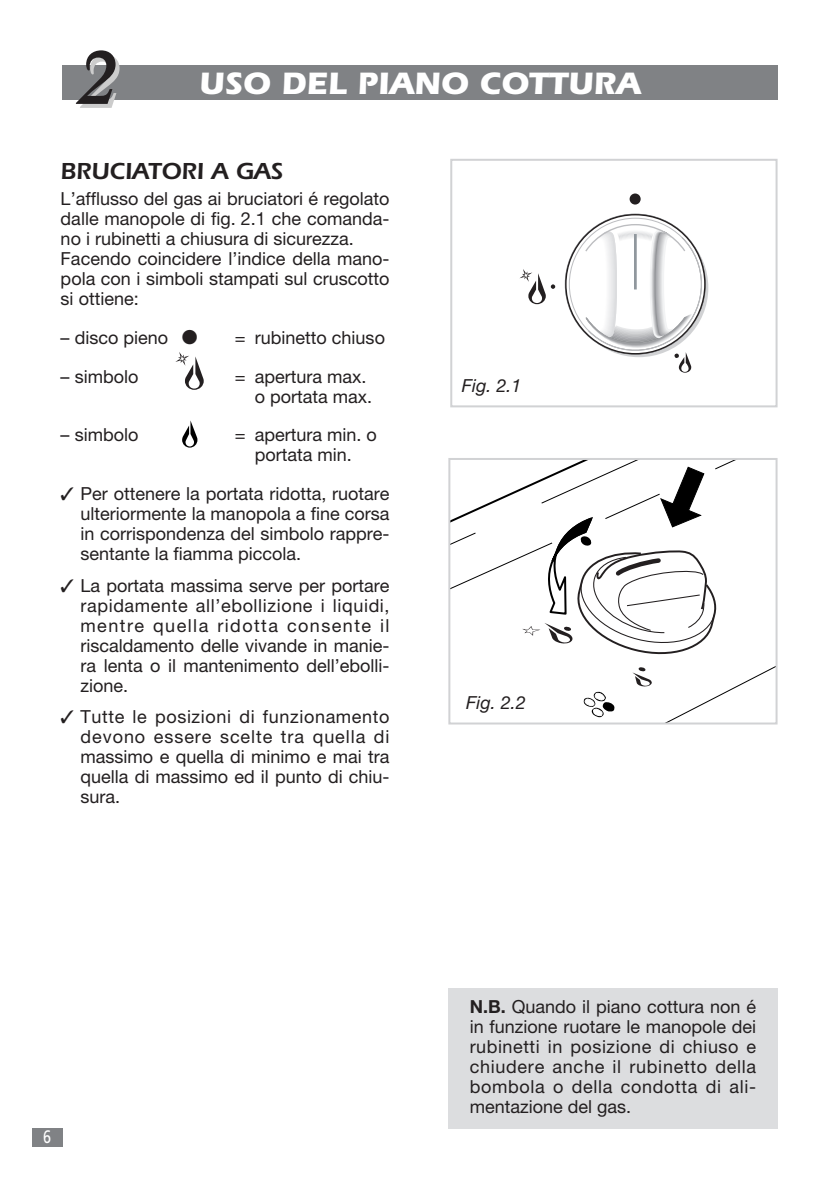
<style>
.page{position:relative;width:840px;height:1191px;background:#fff}
.page>*{position:absolute;margin:0;border:0;box-sizing:border-box;transform-origin:0 0}
.t1{font:italic 700 80px "New Baskerville";color:#231f20}
.t2{font:700 32px "Itc Eras";color:#fff}
.t3{font:600 24px "Itc Eras";color:#231f20}
.t4{font:18px/20px "Helvetica Neue";color:#231f20;text-align:justify}
.t5{font:italic 18px "Helvetica Neue";color:#231f20}
.t6{font:18px "Frutiger";color:#fff;scale:.8 1}
.s1{font-weight:700}
</style>
<div class="page">
<div style="left:32px;top:1128px;width:30px;height:18px;background:#808285"></div>
<svg style="left:451px;top:461px;width:323px;height:257px"></svg>
<div style="left:448px;top:458px;width:329px;height:266px;border:2px solid #d1d2d4"></div>
<div style="left:452px;top:690px;width:125px;height:29px;background:#fff"></div>
<div style="left:62px;top:66px;width:715px;height:34px;background:#808285"></div>
<svg style="left:175px;top:352px;width:28px;height:38px"></svg>
<svg style="left:182px;top:420px;width:15px;height:27px"></svg>
<svg style="left:565px;top:215px;width:139px;height:139px"></svg>
<div style="left:629px;top:193px;width:11px;height:11px;background:#231f20;border-radius:50%"></div>
<svg style="left:519px;top:269px;width:36px;height:35px"></svg>
<svg style="left:583px;top:223px;width:125px;height:150px"></svg>
<div style="left:450px;top:159px;width:327px;height:248px;border:2px solid #d1d2d4"></div>
<div style="left:448px;top:988px;width:329px;height:140px;background:#dcdddf"></div>
<h1 class="t1" style="left:72px;top:29px;width:41px">2</h1>
<h2 class="t2" style="left:199px;top:72px;width:442px">USO DEL PIANO COTTURA</h2>
<h3 class="t3" style="left:61px;top:163px;width:224px">BRUCIATORI A GAS</h3>
<p class="t4" style="left:61px;top:190px;width:330px;text-align:left">L’afflusso del gas ai bruciatori é regolato dalle manopole di fig. 2.1 che comanda&shy;no i rubinetti a chiusura di sicurezza.<br>Facendo coincidere l’indice della mano&shy;pola con i simboli stampati sul cruscotto si ottiene:</p>
<p class="t4" style="left:61px;top:330px;width:138px">– disco pieno ●</p>
<p class="t4" style="left:235px;top:330px;width:152px">= rubinetto chiuso</p>
<p class="t4" style="left:61px;top:368px;width:79px">– simbolo</p>
<p class="t4" style="left:255px;top:369px;width:119px;line-height:19.4px;text-indent:-20px">= apertura max. o portata max.</p>
<p class="t4" style="left:61px;top:427px;width:79px">– simbolo</p>
<p class="t4" style="left:235px;top:427px;width:144px;line-height:19.4px;text-align:center">= apertura min. o portata min.</p>
<p class="t4" style="left:80px;top:485px;width:310px;text-indent:-20px">✓ Per ottenere la portata ridotta, ruotare ulteriormente la manopola a fine corsa in corrispondenza del simbolo rappre&shy;sentante la fiamma piccola.</p>
<p class="t4" style="left:80px;top:577px;width:310px;text-indent:-20px">✓ La portata massima serve per portare rapidamente all’ebollizione i liquidi, mentre quella ridotta consente il riscaldamento delle vivande in manie&shy;ra lenta o il mantenimento dell’ebolli&shy;zione.</p>
<p class="t4" style="left:80px;top:708px;width:310px;text-indent:-20px">✓ Tutte le posizioni di funzionamento devono essere scelte tra quella di massimo e quella di minimo e mai tra quella di massimo ed il punto di chiu&shy;sura.</p>
<p class="t5" style="left:461px;top:379px;width:61px">Fig. 2.1</p>
<p class="t5" style="left:465px;top:696px;width:61px">Fig. 2.2</p>
<p class="t6" style="left:43px;top:1130px;width:12px">6</p>
<p class="t4" style="left:469px;top:998px;width:288px"><span class="s1">N.B.</span> Quando il piano cottura non é in funzione ruotare le manopole dei rubinetti in posizione di chiuso e chiudere anche il rubinetto della bombola o della condotta di ali&shy;mentazione del gas.</p>
</div>
